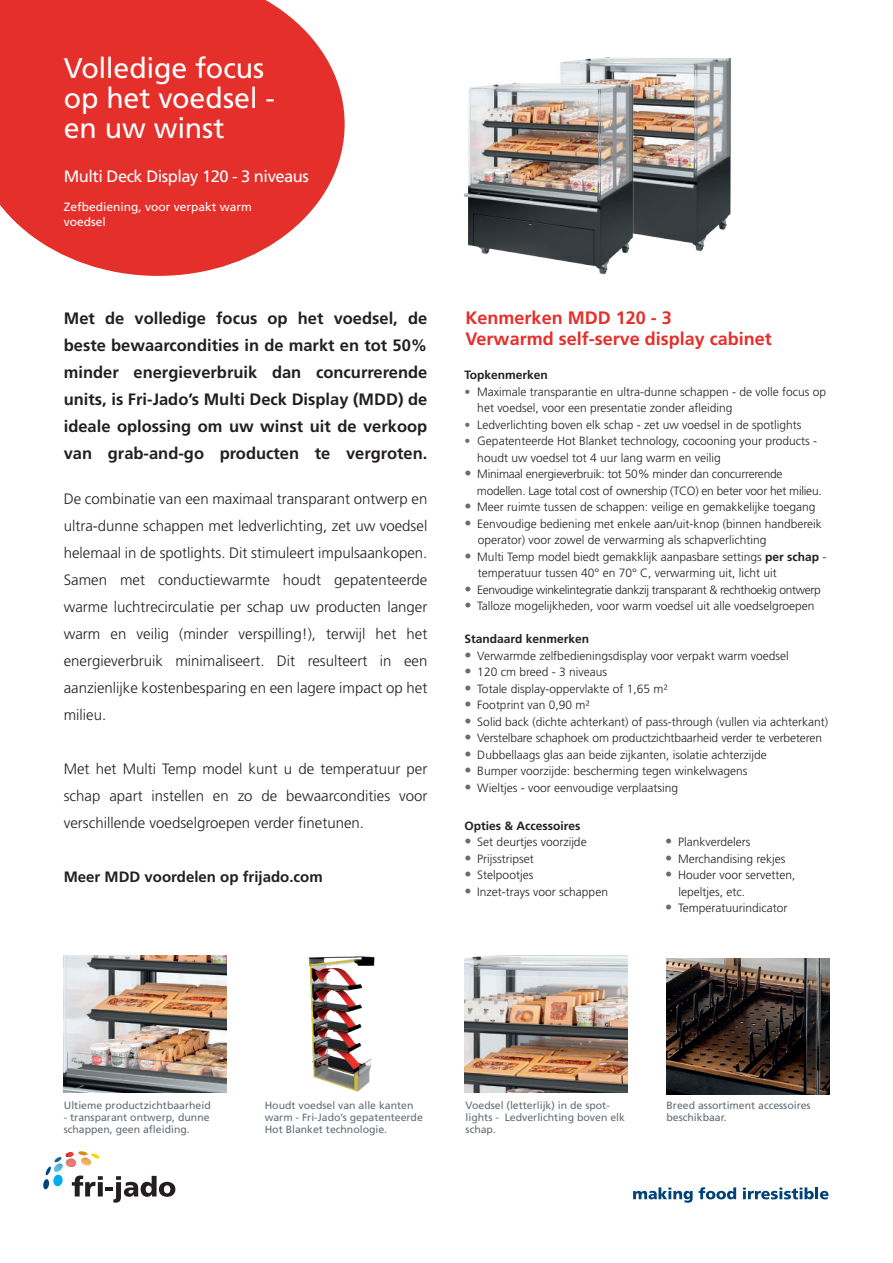
<style>
.page{position:relative;width:893px;height:1263px;background:#fff}
.page>*{position:absolute;margin:0;border:0;box-sizing:border-box;transform-origin:0 0}
.t1{font:28.5px/30px "Frutiger LT Std";letter-spacing:-.005em;color:#fff}
.t2{font:700 18px/21px "Frutiger LT Std";color:#e52f2a}
.t3{font:700 16.5px/27px "Frutiger LT Std";color:#231f20;text-align:justify}
.t4{font:16.5px "Frutiger LT Std";letter-spacing:-.03em;color:#fff}
.t5{font:300 15px/27px "Frutiger LT Std";color:#231f20;text-align:justify}
.t6{font:700 15px "Frutiger LT Std";color:#231f20}
.t7{font:300 12px/16.5px "Frutiger LT Std";color:#231f20}
.t8{font:300 12px/16.5px "Frutiger LT Std";letter-spacing:-.02em;color:#231f20}
.t9{font:300 12px "Frutiger LT Std";letter-spacing:-.03em;color:#231f20}
.t10{font:700 12px "Frutiger LT Std";color:#231f20}
.t11{font:12px/14.4px "Frutiger LT Std";color:#fff}
.t12{font:10.5px/12px "Frutiger LT Std";color:#636d75}
.s1{color:#636d75}
.s2{font-weight:400;font-size:14.25px;color:#636d75}
.s3{font-weight:700}
</style>
<div class="page">
<svg style="left:0;top:0;width:345px;height:276px;background:#e84c48"></svg>
<div style="left:0;top:0;width:87px;height:96px;background:#e52f2a"></div>
<svg style="left:43px;top:1151px;width:132px;height:51px"></svg>
<svg style="left:633px;top:1187px;width:60px;height:16px"></svg>
<svg style="left:699px;top:1187px;width:37px;height:12px"></svg>
<svg style="left:743px;top:1187px;width:85px;height:12px"></svg>
<img style="left:308px;top:956px;width:67px;height:136px">
<img style="left:666px;top:958px;width:163px;height:136px">
<img style="left:641px;top:58px;width:90px;height:194px">
<img style="left:464px;top:57px;width:177px;height:218px">
<img style="left:64px;top:956px;width:162px;height:136px">
<img style="left:465px;top:956px;width:163px;height:136px">
<h1 class="t1" style="left:64px;top:55px;width:213px">Volledige focus op het voedsel - en uw winst</h1>
<h3 class="t4" style="left:64px;top:170px;width:246px">Multi Deck Display 120 - 3 niveaus</h3>
<p class="t11" style="left:64px;top:201px;width:190px">Zefbediening, voor verpakt warm voedsel</p>
<p class="t3" style="left:64px;top:306px;width:365px">Met de volledige focus op het voedsel, de beste bewaarcondities in de markt en tot 50% minder energieverbruik dan concurrerende units, is Fri-Jado’s Multi Deck Display (MDD) de ideale oplossing om uw winst uit de verkoop van grab-and-go producten te vergroten.</p>
<p class="t5" style="left:64px;top:486px;width:365px">De combinatie van een maximaal transparant ontwerp en ultra-dunne schappen met ledverlichting, zet uw voedsel helemaal in de spotlights. Dit stimuleert impulsaankopen.<br>Samen met conductiewarmte houdt gepatenteerde warme luchtrecirculatie per schap uw producten langer warm en veilig (minder verspilling!), terwijl het het energieverbruik minimaliseert. Dit resulteert in een aanzienlijke kostenbesparing en een lagere impact op het milieu.</p>
<p class="t5" style="left:64px;top:756px;width:365px">Met het Multi Temp model kunt u de temperatuur per schap apart instellen en zo de bewaarcondities voor verschillende voedselgroepen verder finetunen.</p>
<p class="t6" style="left:64px;top:870px;width:260px">Meer MDD voordelen op frijado.com</p>
<h2 class="t2" style="left:466px;top:308px;width:308px">Kenmerken MDD 120 - 3<br>Verwarmd self-serve display cabinet</h2>
<p class="t10" style="left:465px;top:370px;width:85px">Topkenmerken</p>
<p class="t7" style="left:477px;top:384px;width:350px;text-indent:-13px"><span class="s1">•</span> Maximale transparantie en ultra-dunne schappen - de volle focus op het voedsel, voor een presentatie zonder afleiding</p>
<p class="t7" style="left:465px;top:417px;width:338px"><span class="s1">•</span> Ledverlichting boven elk schap - zet uw voedsel in de spotlights</p>
<p class="t7" style="left:477px;top:434px;width:341px;text-indent:-13px"><span class="s1">•</span> Gepatenteerde Hot Blanket technology, cocooning your products - houdt uw voedsel tot 4 uur lang warm en veilig</p>
<p class="t8" style="left:477px;top:467px;width:346px;text-indent:-12px"><span class="s2">•</span> Minimaal energieverbruik: tot 50% minder dan concurrerende modellen. Lage total cost of ownership (TCO) en beter voor het milieu.</p>
<p class="t7" style="left:465px;top:500px;width:352px"><span class="s2">•</span> Meer ruimte tussen de schappen: veilige en gemakkelijke toegang</p>
<p class="t7" style="left:478px;top:516px;width:345px;text-indent:-13px"><span class="s2">•</span> Eenvoudige bediening met enkele aan/uit-knop (binnen handbereik operator) voor zowel de verwarming als schapverlichting</p>
<p class="t7" style="left:478px;top:549px;width:350px;text-indent:-13px"><span class="s2">•</span> Multi Temp model biedt gemakklijk aanpasbare settings <span class="s3">per schap</span> - temperatuur tussen 40° en 70° C, verwarming uit, licht uit</p>
<p class="t9" style="left:465px;top:585px;width:358px"><span class="s2">•</span> Eenvoudige winkelintegratie dankzij transparant &amp; rechthoekig ontwerp</p>
<p class="t7" style="left:465px;top:599px;width:351px"><span class="s2">•</span> Talloze mogelijkheden, voor warm voedsel uit alle voedselgroepen</p>
<p class="t10" style="left:465px;top:634px;width:126px">Standaard kenmerken</p>
<p class="t7" style="left:465px;top:648px;width:326px"><span class="s2">•</span> Verwarmde zelfbedieningsdisplay voor verpakt warm voedsel</p>
<p class="t7" style="left:465px;top:665px;width:144px"><span class="s2">•</span> 120 cm breed - 3 niveaus</p>
<p class="t7" style="left:465px;top:681px;width:205px"><span class="s2">•</span> Totale display-oppervlakte of 1,65 m²</p>
<p class="t7" style="left:465px;top:698px;width:127px"><span class="s2">•</span> Footprint van 0,90 m²</p>
<p class="t7" style="left:465px;top:714px;width:365px"><span class="s2">•</span> Solid back (dichte achterkant) of pass-through (vullen via achterkant)</p>
<p class="t7" style="left:465px;top:731px;width:359px"><span class="s2">•</span> Verstelbare schaphoek om productzichtbaarheid verder te verbeteren</p>
<p class="t7" style="left:465px;top:747px;width:304px"><span class="s2">•</span> Dubbellaags glas aan beide zijkanten, isolatie achterzijde</p>
<p class="t7" style="left:465px;top:764px;width:284px"><span class="s2">•</span> Bumper voorzijde: bescherming tegen winkelwagens</p>
<p class="t7" style="left:465px;top:780px;width:215px"><span class="s2">•</span> Wieltjes - voor eenvoudige verplaatsing</p>
<p class="t10" style="left:465px;top:820px;width:117px">Opties &amp; Accessoires</p>
<p class="t7" style="left:465px;top:835px;width:124px"><span class="s2">•</span> Set deurtjes voorzijde</p>
<p class="t7" style="left:465px;top:851px;width:71px"><span class="s2">•</span> Prijsstripset</p>
<p class="t7" style="left:465px;top:868px;width:70px"><span class="s2">•</span> Stelpootjes</p>
<p class="t7" style="left:465px;top:884px;width:145px"><span class="s2">•</span> Inzet-trays voor schappen</p>
<p class="t7" style="left:665px;top:835px;width:87px"><span class="s2">•</span> Plankverdelers</p>
<p class="t7" style="left:665px;top:851px;width:122px"><span class="s2">•</span> Merchandising rekjes</p>
<p class="t7" style="left:679px;top:868px;width:118px;text-indent:-13px"><span class="s2">•</span> Houder voor servetten, lepeltjes, etc.</p>
<p class="t7" style="left:665px;top:901px;width:124px"><span class="s2">•</span> Temperatuurindicator</p>
<p class="t12" style="left:64px;top:1100px;width:149px">Ultieme productzichtbaarheid</p>
<p class="t12" style="left:64px;top:1112px;width:147px">- transparant ontwerp, dunne schappen, geen afleiding.</p>
<p class="t12" style="left:265px;top:1100px;width:160px">Houdt voedsel van alle kanten warm - Fri-Jado’s gepatenteerde<br>Hot Blanket technologie.</p>
<p class="t12" style="left:466px;top:1100px;width:161px">Voedsel (letterlijk) in de spot&shy;lights - Ledverlichting boven elk schap.</p>
<p class="t12" style="left:666px;top:1100px;width:146px">Breed assortiment accessoires beschikbaar.</p>
</div>
